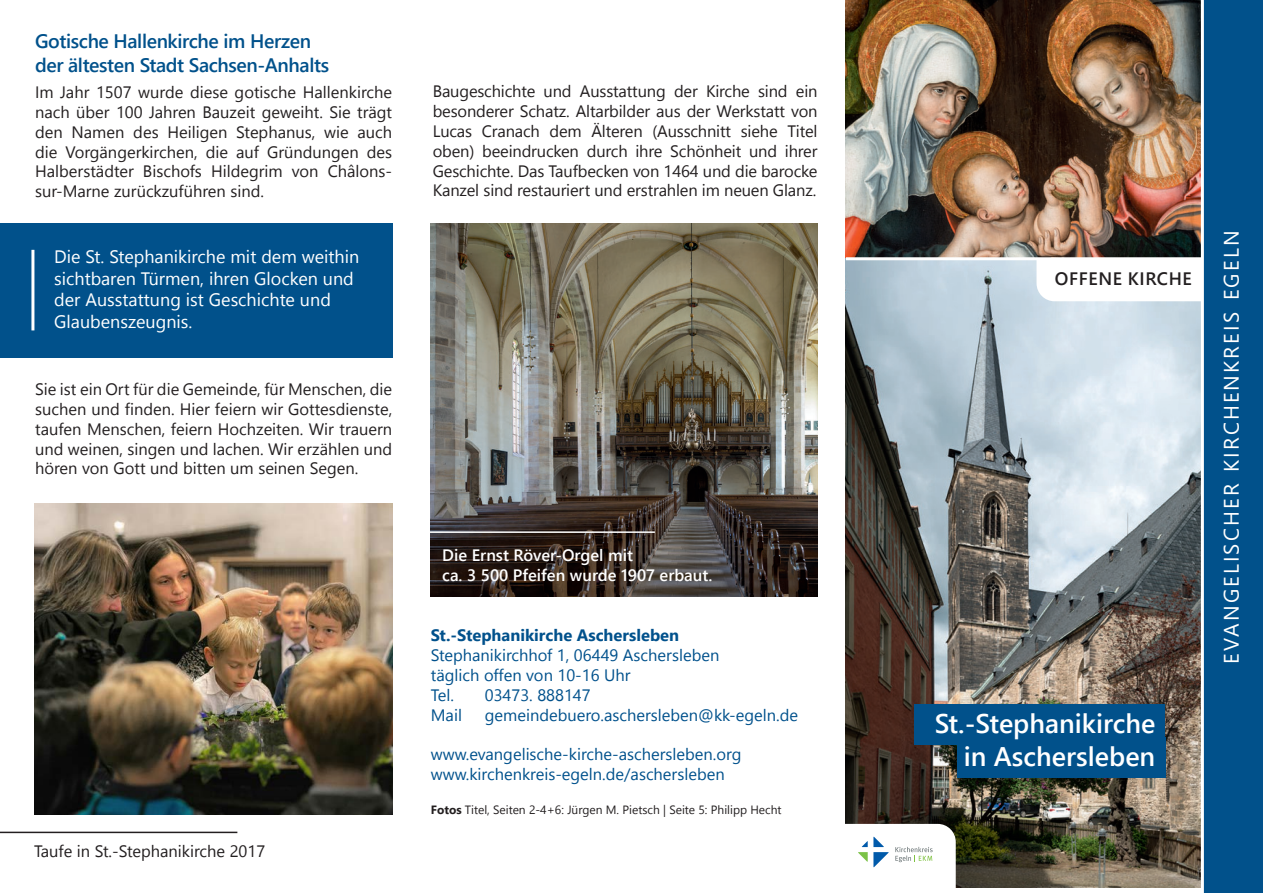
<style>
.page{position:relative;width:1263px;height:893px;background:#fff}
.page>*{position:absolute;margin:0;border:0;box-sizing:border-box;transform-origin:0 0}
.t1{font:600 26.85px/32.2px "Segoe UI";color:#fff;text-align:right}
.t2{font:21px "Segoe UI";letter-spacing:.1em;color:#fff}
.t3{font:600 19.5px/23.4px "Segoe UI";letter-spacing:-.02em;color:#01518b}
.t4{font:18px/21.6px "Segoe UI Historic";color:#fff}
.t5{font:600 18px "Segoe UI";letter-spacing:.035em;color:#231f20}
.t6{font:16.5px/19.8px "Segoe UI Historic";color:#231f20;text-align:justify}
.t7{font:16.5px/19.8px "Segoe UI Historic";color:#01518c}
.t8{font:600 16.5px/19.8px "Segoe UI";color:#fff}
.t9{font:700 16.5px "Segoe UI";color:#01518c}
.t10{font:12px "Segoe UI Historic";color:#231f20}
.s1{font-family:"Segoe UI";font-weight:700}
</style>
<div class="page">
<img style="left:846px;top:260px;width:355px;height:627px">
<img style="left:846px;top:0;width:355px;height:257px">
<img style="left:34px;top:504px;width:358px;height:310px">
<img style="left:431px;top:223px;width:386px;height:373px">
<svg style="left:1036px;top:260px;width:165px;height:41px"></svg>
<div style="left:1203px;top:0;width:60px;height:893px;background:#01518b"></div>
<div style="left:914px;top:704px;width:251px;height:40px;background:#01518b"></div>
<div style="left:0;top:223px;width:392px;height:135px;background:#01518b"></div>
<div style="left:957px;top:737px;width:208px;height:40px;background:#01518b"></div>
<svg style="left:846px;top:824px;width:110px;height:64px"></svg>
<hr style="left:0;top:832px;width:237px;height:1px;background:#231f20">
<hr style="left:417px;top:531px;width:238px;height:2px;background:#fff">
<hr style="left:31px;top:250px;width:3px;height:80px;background:#fff">
<p class="t3" style="left:35px;top:28px;width:296px">Gotische Hallenkirche im Herzen der ältesten Stadt Sachsen-Anhalts</p>
<p class="t6" style="left:35px;top:83px;width:359px">Im Jahr 1507 wurde diese gotische Hallenkirche nach über 100 Jahren Bauzeit geweiht. Sie trägt den Namen des Heiligen Stephanus, wie auch die Vorgängerkirchen, die auf Gründungen des Halberstädter Bischofs Hildegrim von Châlons&shy;sur-Marne zurückzuführen sind.</p>
<p class="t4" style="left:54px;top:246px;width:307px">Die St. Stephanikirche mit dem weithin sichtbaren Türmen, ihren Glocken und der Ausstattung ist Geschichte und<br>Glaubenszeugnis.</p>
<p class="t6" style="left:35px;top:380px;width:359px">Sie ist ein Ort für die Gemeinde, für Menschen, die suchen und finden. Hier feiern wir Gottesdienste, taufen Menschen, feiern Hochzeiten. Wir trauern und weinen, singen und lachen. Wir erzählen und hören von Gott und bitten um seinen Segen.</p>
<p class="t6" style="left:34px;top:841px;width:233px">Taufe in St.-Stephanikirche 2017</p>
<p class="t6" style="left:433px;top:82px;width:386px">Baugeschichte und Ausstattung der Kirche sind ein besonderer Schatz. Altarbilder aus der Werkstatt von Lucas Cranach dem Älteren (Ausschnitt siehe Titel oben) beeindrucken durch ihre Schönheit und ihrer Geschichte. Das Taufbecken von 1464 und die barocke Kanzel sind restauriert und erstrahlen im neuen Glanz.</p>
<p class="t8" style="left:442px;top:544px;width:272px">Die Ernst Röver-Orgel mit<br>ca. 3 500 Pfeifen wurde 1907 erbaut.</p>
<p class="t9" style="left:431px;top:620px;width:250px">St.-Stephanikirche Aschersleben</p>
<p class="t7" style="left:431px;top:646px;width:290px">Stephanikirchhof 1, 06449 Aschersleben täglich offen von 10-16 Uhr<br>Tel.</p>
<p class="t7" style="left:485px;top:685px;width:107px">03473. 888147</p>
<p class="t7" style="left:431px;top:705px;width:33px">Mail</p>
<p class="t7" style="left:485px;top:705px;width:315px">gemeindebuero.aschersleben@kk-egeln.de</p>
<p class="t7" style="left:431px;top:745px;width:312px">www.evangelische-kirche-aschersleben.org www.kirchenkreis-egeln.de/aschersleben</p>
<p class="t10" style="left:431px;top:803px;width:352px"><span class="s1">Fotos</span> Titel, Seiten 2-4+6: Jürgen M. Pietsch | Seite 5: Philipp Hecht</p>
<p class="t5" style="left:1055px;top:262px;width:139px">OFFENE KIRCHE</p>
<h1 class="t1" style="left:935px;top:705px;width:222px">St.-Stephanikirche in Aschersleben</h1>
<p class="t2" style="left:1212px;top:663px;width:434px;rotate:-90deg">EVANGELISCHER KIRCHENKREIS EGELN</p>
</div>
